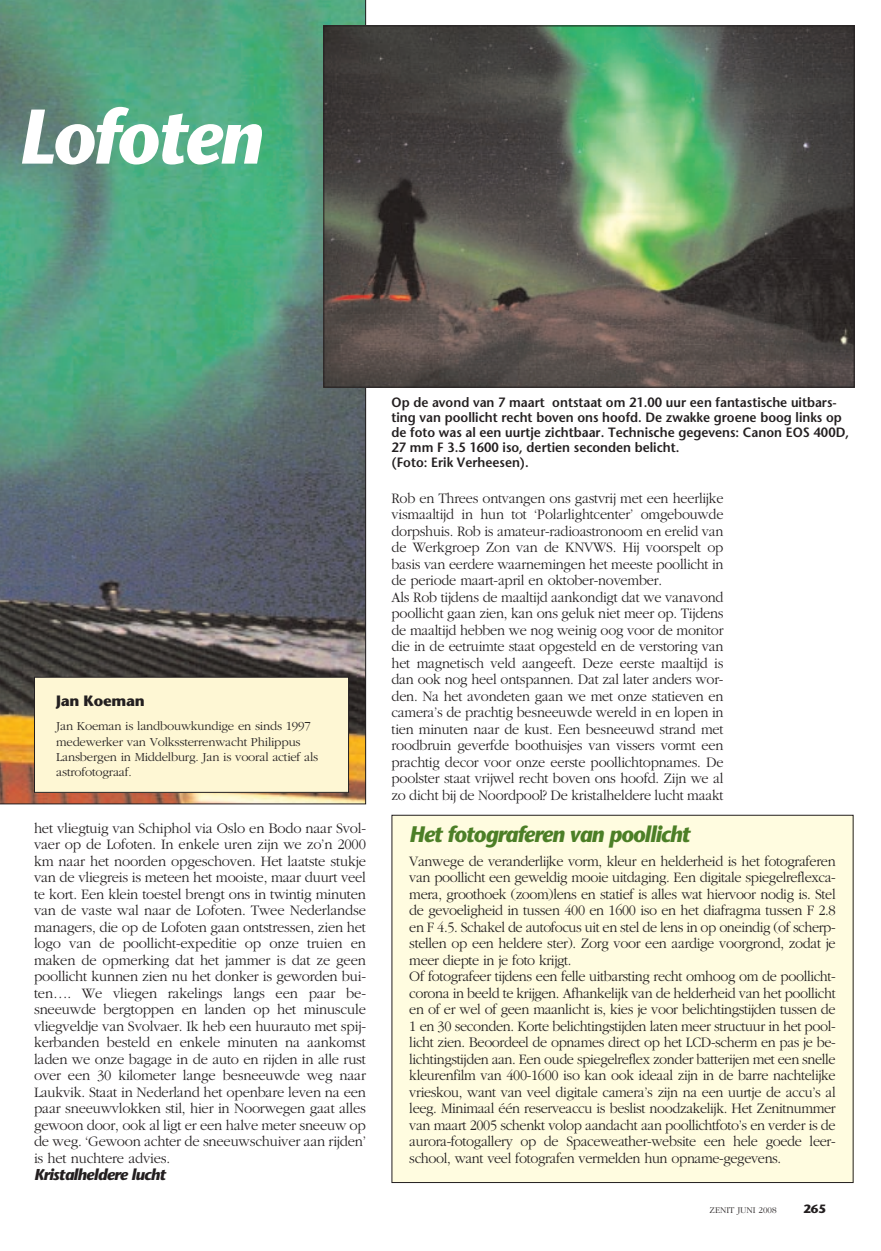
<style>
.page{position:relative;width:881px;height:1251px;background:#fff}
.page>*{position:absolute;margin:0;border:0;box-sizing:border-box;transform-origin:0 0}
.t1{font:italic 700 77.1px "Stone Sans";letter-spacing:-.03em;color:#fff;scale:.94 1}
.t2{font:italic 700 22.5px "Stone Sans";letter-spacing:-.045em;color:#4c7f27;scale:.95 1}
.t3{font:italic 700 15.75px "Stone Sans";letter-spacing:-.045em;color:#231f20}
.t4{font:300 15px/16.5px "Garamond";letter-spacing:-.025em;color:#231f20;scale:.95 1}
.t5{font:300 15px/16.5px "Garamond";letter-spacing:-.025em;color:#231f20;text-align:justify}
.t6{font:700 15px "Stone Sans";letter-spacing:-.02em;color:#231f20}
.t7{font:600 13.5px/15px "Stone Sans";color:#231f20;scale:.95 1}
.t8{font:300 12.75px/15.3px "Garamond";letter-spacing:-.015em;color:#231f20}
.t9{font:700 12px "Stone Sans";color:#231f20}
.t10{font:300 9px "Garamond";color:#231f20}
</style>
<div class="page">
<svg style="left:0;top:0;width:366px;height:804px;background:#5a8674"></svg>
<div style="left:34px;top:677px;width:314px;height:115px;background:#fef7d4"></div>
<div style="left:34px;top:676px;width:315px;height:116px;border:1px solid #231f20"></div>
<img style="left:325px;top:28px;width:527px;height:357px">
<div style="left:392px;top:815px;width:460px;height:367px;background:#fffce0"></div>
<h1 class="t1" style="left:18px;top:109px;width:261px">Lofoten</h1>
<p class="t6" style="left:56px;top:694px;width:90px">Jan Koeman</p>
<p class="t8" style="left:56px;top:718px;width:263px">Jan Koeman is landbouwkundige en sinds 1997 medewerker van Volkssterrenwacht Philippus Lansbergen in Middelburg. Jan is vooral actief als astrofotograaf.</p>
<p class="t5" style="left:34px;top:819px;width:333px">het vliegtuig van Schiphol via Oslo en Bodo naar Svol&shy;vaer op de Lofoten. In enkele uren zijn we zo’n 2000 km naar het noorden opgeschoven. Het laatste stukje van de vliegreis is meteen het mooiste, maar duurt veel te kort. Een klein toestel brengt ons in twintig minuten van de vaste wal naar de Lofoten. Twee Nederlandse managers, die op de Lofoten gaan ontstressen, zien het logo van de poollicht-expeditie op onze truien en maken de opmerking dat het jammer is dat ze geen poollicht kunnen zien nu het donker is geworden bui&shy;ten…. We vliegen rakelings langs een paar be&shy;sneeuwde bergtoppen en landen op het minuscule vliegveldje van Svolvaer. Ik heb een huurauto met spij&shy;kerbanden besteld en enkele minuten na aankomst laden we onze bagage in de auto en rijden in alle rust over een 30 kilometer lange besneeuwde weg naar Laukvik. Staat in Nederland het openbare leven na een paar sneeuwvlokken stil, hier in Noorwegen gaat alles gewoon door, ook al ligt er een halve meter sneeuw op de weg. ‘Gewoon achter de sneeuwschuiver aan rijden’ is het nuchtere advies.</p>
<p class="t3" style="left:34px;top:1167px;width:133px">Kristalheldere lucht</p>
<p class="t7" style="left:391px;top:396px;width:483px">Op de avond van 7 maart ontstaat om 21.00 uur een fantastische uitbars&shy;ting van poollicht recht boven ons hoofd. De zwakke groene boog links op de foto was al een uurtje zichtbaar. Technische gegevens: Canon EOS 400D, 27 mm F 3.5 1600 iso, dertien seconden belicht.<br>(Foto: Erik Verheesen).</p>
<p class="t4" style="left:391px;top:489px;width:351px">Rob en Threes ontvangen ons gastvrij met een heerlijke vismaaltijd in hun tot ‘Polarlightcenter’ omgebouwde dorpshuis. Rob is amateur-radioastronoom en erelid van de Werkgroep Zon van de KNVWS. Hij voorspelt op basis van eerdere waarnemingen het meeste poollicht in de periode maart-april en oktober-november.<br>Als Rob tijdens de maaltijd aankondigt dat we vanavond poollicht gaan zien, kan ons geluk niet meer op. Tijdens de maaltijd hebben we nog weinig oog voor de monitor die in de eetruimte staat opgesteld en de verstoring van het magnetisch veld aangeeft. Deze eerste maaltijd is dan ook nog heel ontspannen. Dat zal later anders wor&shy;den. Na het avondeten gaan we met onze statieven en camera’s de prachtig besneeuwde wereld in en lopen in tien minuten naar de kust. Een besneeuwd strand met roodbruin geverfde boothuisjes van vissers vormt een prachtig decor voor onze eerste poollichtopnames. De poolster staat vrijwel recht boven ons hoofd. Zijn we al zo dicht bij de Noordpool? De kristalheldere lucht maakt</p>
<h2 class="t2" style="left:409px;top:825px;width:297px">Het fotograferen van poollicht</h2>
<p class="t4" style="left:409px;top:852px;width:450px">Vanwege de veranderlijke vorm, kleur en helderheid is het fotograferen van poollicht een geweldig mooie uitdaging. Een digitale spiegelreflexca&shy;mera, groothoek (zoom)lens en statief is alles wat hiervoor nodig is. Stel de gevoeligheid in tussen 400 en 1600 iso en het diafragma tussen F 2.8 en F 4.5. Schakel de autofocus uit en stel de lens in op oneindig (of scherp&shy;stellen op een heldere ster). Zorg voor een aardige voorgrond, zodat je meer diepte in je foto krijgt.<br>Of fotografeer tijdens een felle uitbarsting recht omhoog om de poollicht&shy;corona in beeld te krijgen. Afhankelijk van de helderheid van het poollicht en of er wel of geen maanlicht is, kies je voor belichtingstijden tussen de 1 en 30 seconden. Korte belichtingstijden laten meer structuur in het pool&shy;licht zien. Beoordeel de opnames direct op het LCD-scherm en pas je be&shy;lichtingstijden aan. Een oude spiegelreflex zonder batterijen met een snelle kleurenfilm van 400-1600 iso kan ook ideaal zijn in de barre nachtelijke vrieskou, want van veel digitale camera’s zijn na een uurtje de accu’s al leeg. Minimaal één reserveaccu is beslist noodzakelijk. Het Zenitnummer van maart 2005 schenkt volop aandacht aan poollichtfoto’s en verder is de aurora-fotogallery op de Spaceweather-website een hele goede leer&shy;school, want veel fotografen vermelden hun opname-gegevens.</p>
<p class="t10" style="left:709px;top:1203px;width:68px">ZENIT JUNI 2008</p>
<p class="t9" style="left:803px;top:1203px;width:24px">265</p>
</div>
